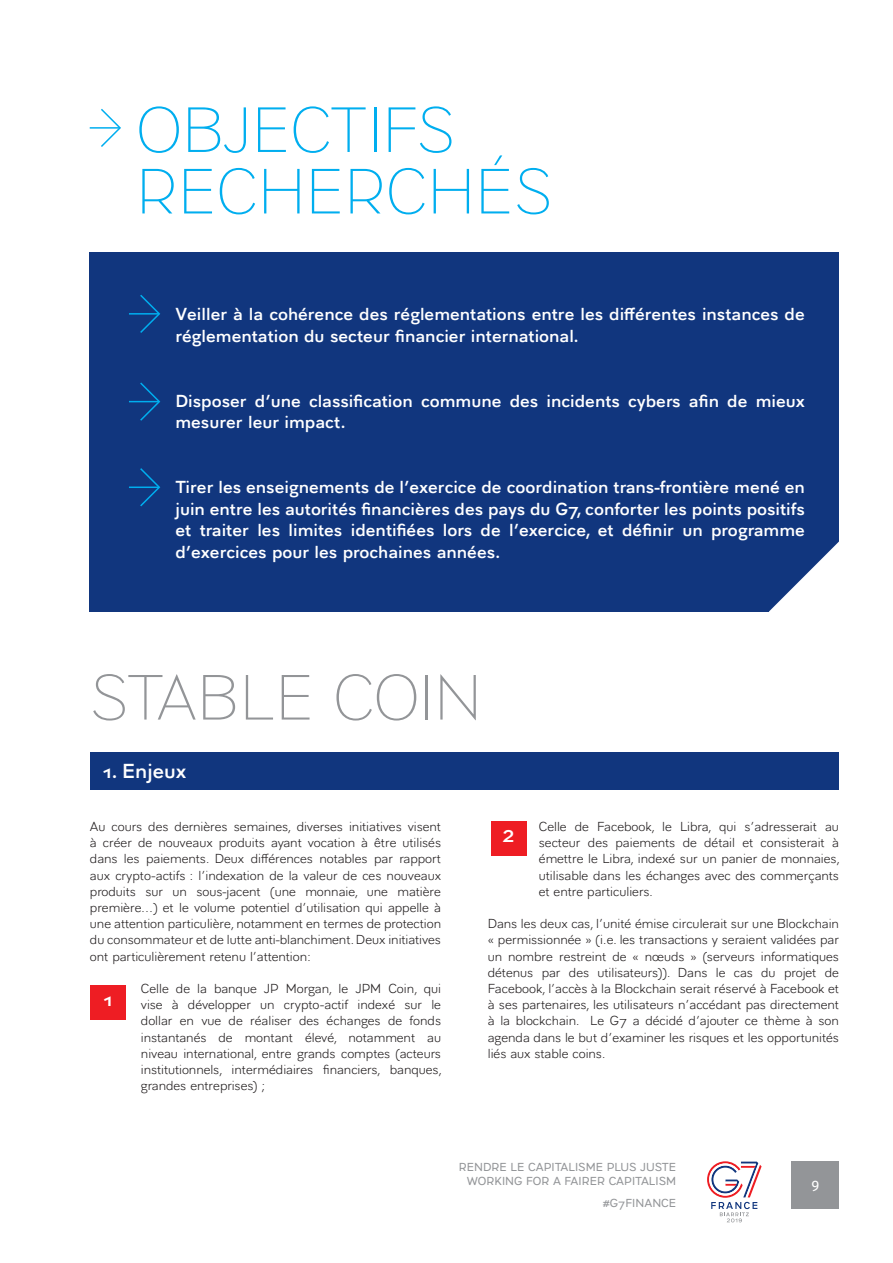
<style>
.page{position:relative;width:893px;height:1263px;background:#fff}
.page>*{position:absolute;margin:0;border:0;box-sizing:border-box;transform-origin:0 0}
.t1{font:100 66px "Aiglon Aaa";color:#00aeef}
.t2{font:100 66px "Aiglon Aaa";color:#939598}
.t3{font:700 21px "Aiglon Aaa";color:#fff}
.Texte_standard_-_bol{font:700 18px/21.6px "Aiglon Aaa";color:#fff}
.t4{font:15px "Fira Sans";color:#fff}
.Style_de_paragraphe{font:300 13.5px/16.2px "Aiglon Aaa";color:#231f20;text-align:justify}
.t5{font:12px/14.4px "Aiglon Aaa";color:#939598;text-align:right}
</style>
<div class="page">
<svg style="left:707px;top:1161px;width:55px;height:61px"></svg>
<div style="left:90px;top:252px;width:749px;height:360px;background:#11367e"></div>
<svg style="left:140px;top:295px;width:20px;height:38px"></svg>
<hr style="left:129px;top:313px;width:30px;height:2px;background:#00aeef">
<svg style="left:101px;top:109px;width:20px;height:38px"></svg>
<hr style="left:90px;top:127px;width:30px;height:2px;background:#00aeef">
<svg style="left:139px;top:382px;width:22px;height:39px"></svg>
<hr style="left:129px;top:401px;width:30px;height:1px;background:#00aeef">
<svg style="left:140px;top:468px;width:21px;height:39px"></svg>
<hr style="left:129px;top:486px;width:30px;height:2px;background:#00aeef">
<svg style="left:769px;top:541px;width:70px;height:71px"></svg>
<div style="left:91px;top:752px;width:748px;height:38px;background:#11367e"></div>
<div style="left:90px;top:984px;width:36px;height:35px;background:#ee1d23"></div>
<div style="left:491px;top:821px;width:35px;height:35px;background:#ee1d23"></div>
<div style="left:792px;top:1161px;width:47px;height:48px;background:#939598"></div>
<p class="t1" style="left:136px;top:82px;width:321px">OBJECTIFS</p>
<p class="t1" style="left:136px;top:143px;width:418px">RECHERCHÉS</p>
<p class="Texte_standard_-_bol" style="left:175px;top:302px;width:631px">Veiller à la cohérence des réglementations entre les différentes instances de réglementation du secteur financier international.</p>
<p class="Texte_standard_-_bol" style="left:175px;top:389px;width:631px">Disposer d’une classification commune des incidents cybers afin de mieux mesurer leur impact.</p>
<p class="Texte_standard_-_bol" style="left:175px;top:475px;width:631px;text-align:justify">Tirer les enseignements de l’exercice de coordination trans-frontière mené en juin entre les autorités financières des pays du G7, conforter les points positifs et traiter les limites identifiées lors de l’exercice, et définir un programme d’exercices pour les prochaines années.</p>
<p class="t2" style="left:90px;top:649px;width:394px">STABLE COIN</p>
<p class="t3" style="left:103px;top:756px;width:85px">1. Enjeux</p>
<p class="Style_de_paragraphe" style="left:90px;top:817px;width:353px">Au cours des dernières semaines, diverses initiatives visent à créer de nouveaux produits ayant vocation à être utilisés dans les paiements. Deux différences notables par rapport aux crypto-actifs : l’indexation de la valeur de ces nouveaux produits sur un sous-jacent (une monnaie, une matière première...) et le volume potentiel d’utilisation qui appelle à une attention particulière, notamment en termes de protection du consommateur et de lutte anti-blanchiment. Deux initiatives ont particulièrement retenu l’attention:</p>
<p class="Style_de_paragraphe" style="left:141px;top:979px;width:303px">Celle de la banque JP Morgan, le JPM Coin, qui vise à développer un crypto-actif indexé sur le dollar en vue de réaliser des échanges de fonds instantanés de montant élevé, notamment au niveau international, entre grands comptes (acteurs institutionnels, intermédiaires financiers, banques, grandes entreprises) ;</p>
<p class="t3" style="left:104px;top:984px;width:10px">1</p>
<p class="Style_de_paragraphe" style="left:539px;top:817px;width:303px">Celle de Facebook, le Libra, qui s’adresserait au secteur des paiements de détail et consisterait à émettre le Libra, indexé sur un panier de monnaies, utilisable dans les échanges avec des commerçants et entre particuliers.</p>
<p class="Style_de_paragraphe" style="left:488px;top:914px;width:353px">Dans les deux cas, l’unité émise circulerait sur une Blockchain « permissionnée » (i.e. les transactions y seraient validées par un nombre restreint de « nœuds » (serveurs informatiques détenus par des utilisateurs)). Dans le cas du projet de Facebook, l’accès à la Blockchain serait réservé à Facebook et à ses partenaires, les utilisateurs n’accédant pas directement à la blockchain. Le G7 a décidé d’ajouter ce thème à son agenda dans le but d’examiner les risques et les opportunités liés aux stable coins.</p>
<p class="t3" style="left:502px;top:820px;width:14px">2</p>
<p class="t5" style="left:459px;top:1158px;width:219px">RENDRE LE CAPITALISME PLUS JUSTE<br>WORKING FOR A FAIRER CAPITALISM</p>
<p class="t5" style="left:603px;top:1194px;width:75px">#G7FINANCE</p>
<p class="t4" style="left:811px;top:1174px;width:9px">9</p>
</div>
